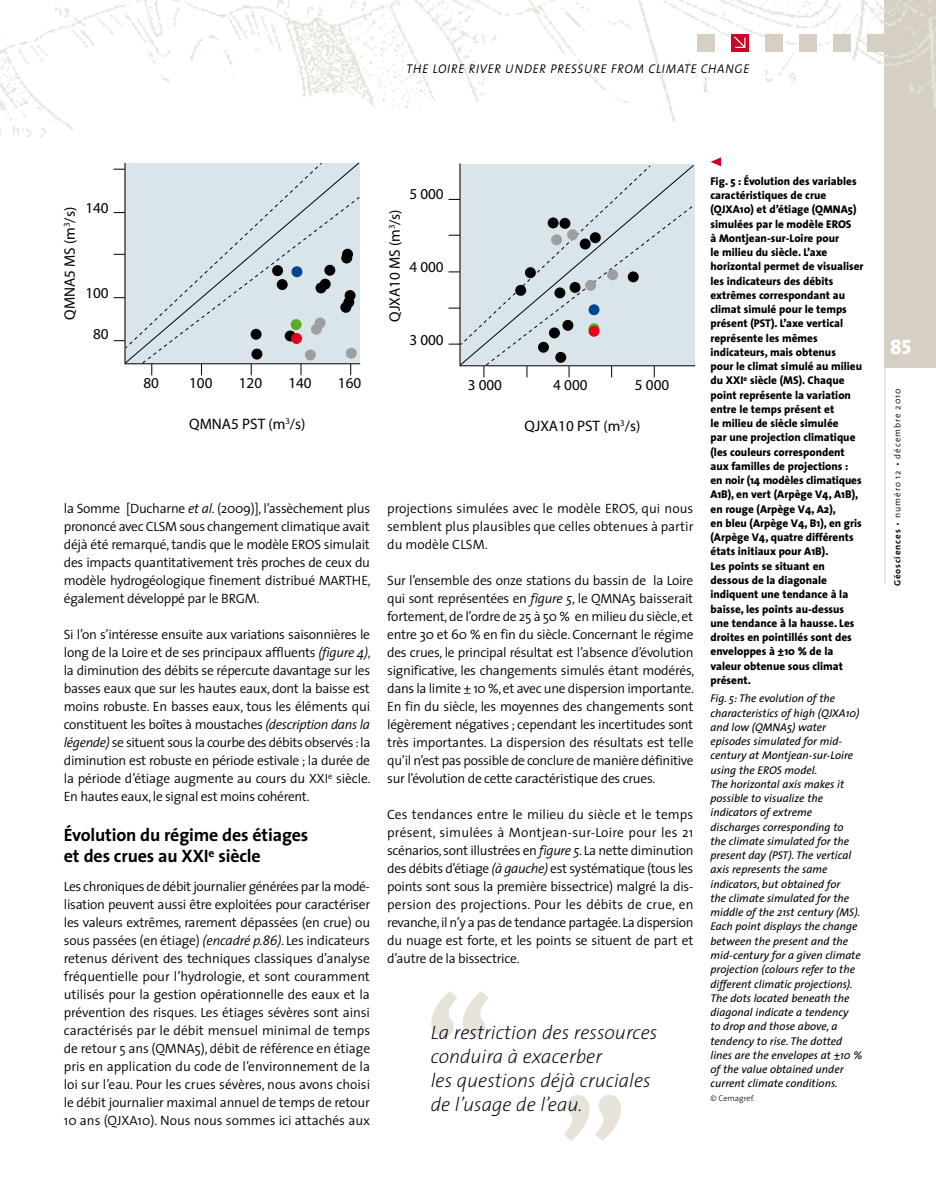
<style>
.page{position:relative;width:936px;height:1191px;background:#fff}
.page>*{position:absolute;margin:0;border:0;box-sizing:border-box;transform-origin:0 0}
.t1{font:21px "The Sans Extra Bold Caps";color:#fff}
.t2{font:italic 200 19.5px/24px "The Sans";color:#000}
.t3{font:700 18px/21.6px "The Sans";letter-spacing:-.01em;color:#000}
.t4{font:italic 16.5px "The Sans Light Caps";color:#000;scale:.9 1}
.t5{font:15.15px "Myriad Pro";color:#000}
.t6{font:300 13.5px/18px "The Sans";letter-spacing:-.02em;color:#000;text-align:justify}
.t7{font:800 11.25px/14.2px "The Sans";color:#000}
.t8{font:italic 11.25px/14.2px "The Sans";color:#000}
.t9{font:300 9px "The Sans";letter-spacing:.1em;color:#000}
.t10{font:300 8.25px "The Sans";color:#000}
.s1{font-style:italic}
.s2{font-weight:700}
</style>
<div class="page">
<div style="left:884px;top:0;width:51px;height:367px;background:#d6cfc4"></div>
<hr style="left:884px;top:0;width:1px;height:584px;background:#d6cfc4">
<img style="left:0;top:0;width:935px;height:162px">
<svg style="left:729px;top:32px;width:21px;height:21px"></svg>
<div style="left:697px;top:34px;width:17px;height:17px;background:#d6cfc4"></div>
<div style="left:765px;top:34px;width:17px;height:17px;background:#d6cfc4"></div>
<div style="left:799px;top:34px;width:17px;height:17px;background:#d6cfc4"></div>
<div style="left:833px;top:34px;width:17px;height:17px;background:#d6cfc4"></div>
<div style="left:867px;top:34px;width:17px;height:17px;background:#d6cfc4"></div>
<svg style="left:113px;top:168px;width:247px;height:207px"></svg>
<svg style="left:124px;top:162px;width:236px;height:202px;background:#cfd9df"></svg>
<svg style="left:448px;top:165px;width:247px;height:212px"></svg>
<div style="left:459px;top:164px;width:235px;height:202px;background:#dae5eb"></div>
<div style="left:547px;top:217px;width:11px;height:11px;background:#000;border-radius:50%"></div>
<div style="left:588px;top:304px;width:11px;height:11px;background:#004494;border-radius:50%"></div>
<svg style="left:588px;top:323px;width:11px;height:11px"></svg>
<div style="left:588px;top:326px;width:11px;height:11px;background:#e2001a;border-radius:50%"></div>
<div style="left:551px;top:234px;width:11px;height:11px;background:#9c9e9f;border-radius:50%"></div>
<div style="left:559px;top:218px;width:11px;height:11px;background:#000;border-radius:50%"></div>
<div style="left:579px;top:238px;width:11px;height:11px;background:#000;border-radius:50%"></div>
<div style="left:589px;top:232px;width:11px;height:11px;background:#000;border-radius:50%"></div>
<div style="left:627px;top:271px;width:11px;height:11px;background:#000;border-radius:50%"></div>
<div style="left:569px;top:282px;width:11px;height:11px;background:#000;border-radius:50%"></div>
<div style="left:554px;top:287px;width:11px;height:11px;background:#000;border-radius:50%"></div>
<div style="left:562px;top:320px;width:11px;height:11px;background:#000;border-radius:50%"></div>
<div style="left:549px;top:327px;width:11px;height:11px;background:#000;border-radius:50%"></div>
<div style="left:555px;top:352px;width:11px;height:11px;background:#000;border-radius:50%"></div>
<div style="left:538px;top:342px;width:11px;height:11px;background:#000;border-radius:50%"></div>
<div style="left:525px;top:267px;width:11px;height:11px;background:#000;border-radius:50%"></div>
<div style="left:515px;top:285px;width:11px;height:11px;background:#000;border-radius:50%"></div>
<div style="left:585px;top:280px;width:11px;height:11px;background:#9c9e9f;border-radius:50%"></div>
<div style="left:607px;top:269px;width:11px;height:11px;background:#9c9e9f;border-radius:50%"></div>
<div style="left:567px;top:229px;width:11px;height:11px;background:#9c9e9f;border-radius:50%"></div>
<svg style="left:710px;top:157px;width:11px;height:9px"></svg>
<svg style="left:431px;top:991px;width:57px;height:46px"></svg>
<svg style="left:564px;top:1095px;width:57px;height:46px"></svg>
<p class="t4" style="left:406px;top:53px;width:383px">the loire river under pressure from climate change</p>
<p class="t5" style="left:60px;top:320px;width:114px;rotate:-90deg">QMNA5 MS (m<sup>3</sup>/s)</p>
<p class="t5" style="left:85px;top:198px;width:25px">140</p>
<p class="t5" style="left:85px;top:284px;width:25px">100</p>
<p class="t5" style="left:93px;top:325px;width:17px">80</p>
<p class="t5" style="left:143px;top:373px;width:17px">80</p>
<p class="t5" style="left:189px;top:373px;width:25px">100</p>
<p class="t5" style="left:239px;top:373px;width:25px">120</p>
<p class="t5" style="left:288px;top:373px;width:25px">140</p>
<p class="t5" style="left:338px;top:373px;width:25px">160</p>
<p class="t5" style="left:189px;top:414px;width:118px">QMNA5 PST (m<sup>3</sup>/s)</p>
<p class="t6" style="left:64px;top:499px;width:308px">la Somme [Ducharne <span class="s1">et al.</span> (2009)], l’assèchement plus prononcé avec CLSM sous changement climatique avait déjà été remarqué, tandis que le modèle EROS simulait des impacts quantitativement très proches de ceux du modèle hydrogéologique finement distribué MARTHE, également développé par le BRGM.</p>
<p class="t6" style="left:64px;top:625px;width:308px">Si l’on s’intéresse ensuite aux variations saisonnières le long de la Loire et de ses principaux affluents <span class="s1">(figure 4)</span>, la diminution des débits se répercute davantage sur les basses eaux que sur les hautes eaux, dont la baisse est moins robuste. En basses eaux, tous les éléments qui constituent les boîtes à moustaches <span class="s1">(description dans la légende)</span> se situent sous la courbe des débits observés : la diminution est robuste en période estivale ; la durée de la période d’étiage augmente au cours du XXI<sup>e</sup> siècle.<br>En hautes eaux, le signal est moins cohérent.</p>
<h3 class="t3" style="left:64px;top:823px;width:246px">Évolution du régime des étiages et des crues au xxi<sup>e</sup> siècle</h3>
<p class="t6" style="left:64px;top:877px;width:308px">Les chroniques de débit journalier générées par la modé&shy;lisation peuvent aussi être exploitées pour caractériser les valeurs extrêmes, rarement dépassées (en crue) ou sous passées (en étiage) <span class="s1">(encadré p.86)</span>. Les indicateurs retenus dérivent des techniques classiques d’analyse fréquentielle pour l’hydrologie, et sont couramment utilisés pour la gestion opérationnelle des eaux et la prévention des risques. Les étiages sévères sont ainsi caractérisés par le débit mensuel minimal de temps de retour 5 ans (QMNA5), débit de référence en étiage pris en application du code de l’environnement de la loi sur l’eau. Pour les crues sévères, nous avons choisi le débit journalier maximal annuel de temps de retour 10 ans (QJXA10). Nous nous sommes ici attachés aux</p>
<p class="t5" style="left:409px;top:185px;width:36px">5 000</p>
<p class="t5" style="left:385px;top:322px;width:114px;rotate:-90deg">QJXA10 MS (m<sup>3</sup>/s)</p>
<p class="t5" style="left:409px;top:258px;width:36px">4 000</p>
<p class="t5" style="left:409px;top:331px;width:36px">3 000</p>
<p class="t5" style="left:467px;top:375px;width:36px">3 000</p>
<p class="t5" style="left:553px;top:375px;width:36px">4 000</p>
<p class="t5" style="left:635px;top:375px;width:36px">5 000</p>
<p class="t5" style="left:524px;top:416px;width:117px">QJXA10 PST (m<sup>3</sup>/s)</p>
<p class="t6" style="left:387px;top:499px;width:308px">projections simulées avec le modèle EROS, qui nous semblent plus plausibles que celles obtenues à partir du modèle CLSM.</p>
<p class="t6" style="left:387px;top:571px;width:308px">Sur l’ensemble des onze stations du bassin de la Loire qui sont représentées en <span class="s1">figure 5</span>, le QMNA5 baisserait fortement, de l’ordre de 25 à 50 % en milieu du siècle, et entre 30 et 60 % en fin du siècle. Concernant le régime des crues, le principal résultat est l’absence d’évolution significative, les changements simulés étant modérés, dans la limite ± 10 %, et avec une dispersion importante.<br>En fin du siècle, les moyennes des changements sont légèrement négatives ; cependant les incertitudes sont très importantes. La dispersion des résultats est telle qu’il n’est pas possible de conclure de manière définitive sur l’évolution de cette caractéristique des crues.</p>
<p class="t6" style="left:387px;top:805px;width:308px">Ces tendances entre le milieu du siècle et le temps présent, simulées à Montjean-sur-Loire pour les 21 scénarios, sont illustrées en <span class="s1">figure 5</span>. La nette diminution des débits d’étiage <span class="s1">(à gauche)</span> est systématique (tous les points sont sous la première bissectrice) malgré la dis&shy;persion des projections. Pour les débits de crue, en revanche, il n’y a pas de tendance partagée. La dispersion du nuage est forte, et les points se situent de part et d’autre de la bissectrice.</p>
<h2 class="t2" style="left:431px;top:1019px;width:228px">La restriction des ressources conduira à exacerber<br>les questions déjà cruciales de l’usage de l’eau.</h2>
<p class="t7" style="left:710px;top:174px;width:154px">Fig. 5 : Évolution des variables caractéristiques de crue (QJXA10) et d’étiage (QMNA5) simulées par le modèle EROS<br>à Montjean-sur-Loire pour<br>le milieu du siècle. L’axe horizontal permet de visualiser les indicateurs des débits extrêmes correspondant au climat simulé pour le temps présent (PST). L’axe vertical représente les mêmes indicateurs, mais obtenus<br>pour le climat simulé au milieu du XXI<sup>e</sup> siècle (MS). Chaque point représente la variation entre le temps présent et<br>le milieu de siècle simulée<br>par une projection climatique (les couleurs correspondent aux familles de projections :<br>en noir (14 modèles climatiques<br>A1B), en vert (Arpège V4, A1B), en rouge (Arpège V4, A2),<br>en bleu (Arpège V4, B1), en gris (Arpège V4, quatre différents états initiaux pour A1B).<br>Les points se situant en dessous de la diagonale indiquent une tendance à la baisse, les points au-dessus une tendance à la hausse. Les droites en pointillés sont des enveloppes à ±10 % de la valeur obtenue sous climat présent.</p>
<p class="t8" style="left:710px;top:691px;width:153px">Fig. 5: The evolution of the characteristics of high (QJXA10) and low (QMNA5) water episodes simulated for mid&shy;century at Montjean-sur-Loire using the EROS model.<br>The horizontal axis makes it possible to visualize the indicators of extreme discharges corresponding to the climate simulated for the present day (PST). The vertical axis represents the same indicators, but obtained for<br>the climate simulated for the middle of the 21st century (MS).<br>Each point displays the change between the present and the mid-century for a given climate projection (colours refer to the different climatic projections).<br>The dots located beneath the diagonal indicate a tendency<br>to drop and those above, a tendency to rise. The dotted lines are the envelopes at ±10 % of the value obtained under current climate conditions.</p>
<p class="t10" style="left:710px;top:1091px;width:46px">© Cemagref.</p>
<h1 class="t1" style="left:890px;top:329px;width:23px">85</h1>
<p class="t9" style="left:889px;top:586px;width:199px;rotate:-90deg"><span class="s2">Géosciences</span> • numéro 12 • décembre 2010</p>
</div>
